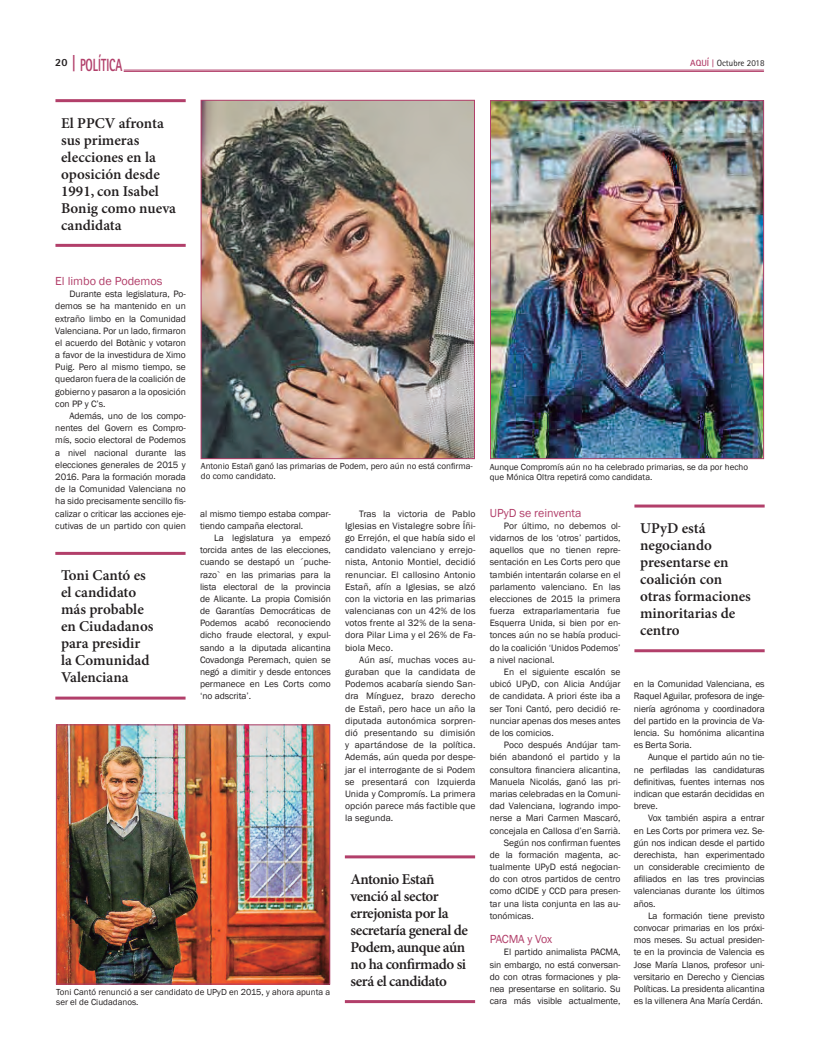
<style>
.page{position:relative;width:820px;height:1049px;background:#fff}
.page>*{position:absolute;margin:0;border:0;box-sizing:border-box;transform-origin:0 0}
.t1{font:800 17.6px "Rotis Sans Serif Std";color:#b23f6a;scale:.64 1}
.t2{font:600 15px/17px "Minion Pro";letter-spacing:-.005em;color:#231f20}
.t3{font:600 15px/17px "Minion Pro";letter-spacing:-.03em;color:#231f20}
.t4{font:12px "Franklin Gothic";letter-spacing:-.005em;color:#b23f6a}
.t5{font:12px "Franklin Gothic";letter-spacing:-.03em;color:#b23f6a}
.t6{font:800 11px "Rotis Sans Serif Std";color:#231f20}
.t7{font:9.5px/12.2px "Franklin Gothic";color:#231f20;text-align:justify}
.t8{font:9px/10px "Franklin Gothic";color:#231f20}
.t9{font:9px "Rotis Sans Serif Std";color:#231f20}
.s1{font-size:18.2px}
.s2{font-weight:700;color:#b23f6a}
.s3{font-family:"Rotis Serif Std";font-weight:700;color:#b23f6a}
</style>
<div class="page">
<hr style="left:124px;top:70px;width:639px;height:1px;background:#b23f6a">
<hr style="left:124px;top:71px;width:639px;height:1px;background:#b23f6a">
<img style="left:202px;top:102px;width:271px;height:355px">
<div style="left:200px;top:100px;width:275px;height:359px;border:1px solid #b23f6a"></div>
<img style="left:58px;top:726px;width:270px;height:256px">
<div style="left:56px;top:724px;width:274px;height:260px;border:1px solid #b23f6a"></div>
<img style="left:492px;top:102px;width:269px;height:355px">
<div style="left:490px;top:100px;width:273px;height:359px;border:1px solid #b23f6a"></div>
<hr style="left:55px;top:99px;width:131px;height:3px;background:#b23f6a">
<hr style="left:55px;top:244px;width:131px;height:3px;background:#b23f6a">
<hr style="left:55px;top:552px;width:130px;height:3px;background:#b23f6a">
<hr style="left:55px;top:696px;width:130px;height:3px;background:#b23f6a">
<hr style="left:345px;top:855px;width:130px;height:3px;background:#b23f6a">
<hr style="left:345px;top:1000px;width:130px;height:3px;background:#b23f6a">
<hr style="left:634px;top:504px;width:130px;height:3px;background:#b23f6a">
<hr style="left:634px;top:649px;width:130px;height:3px;background:#b23f6a">
<h1 class="t1" style="left:72px;top:54px;width:81px"><span class="s1">|</span> POLÍTICA</h1>
<p class="t6" style="left:55px;top:55px;width:14px">20</p>
<p class="t9" style="left:690px;top:58px;width:76px"><span class="s2">AQUÍ</span> <span class="s3">|</span> Octubre 2018</p>
<h2 class="t2" style="left:61px;top:115px;width:116px">El PPCV afronta sus primeras elecciones en la oposición desde<br>1991, con Isabel<br>Bonig como nueva candidata</h2>
<p class="t4" style="left:55px;top:273px;width:109px">El limbo de Podemos</p>
<p class="t7" style="left:55px;top:288px;width:132px;text-indent:14px">Durante esta legislatura, Po&shy;demos se ha mantenido en un extraño limbo en la Comunidad Valenciana. Por un lado, firmaron el acuerdo del Botànic y votaron a favor de la investidura de Ximo Puig. Pero al mismo tiempo, se quedaron fuera de la coalición de gobierno y pasaron a la oposición con PP y C’s.</p>
<p class="t7" style="left:55px;top:410px;width:132px;text-indent:14px">Además, uno de los compo&shy;nentes del Govern es Compro&shy;mís, socio electoral de Podemos a nivel nacional durante las elecciones generales de 2015 y 2016. Para la formación morada de la Comunidad Valenciana no ha sido precisamente sencillo fis&shy;calizar o criticar las acciones eje&shy;cutivas de un partido con quien</p>
<h2 class="t2" style="left:61px;top:568px;width:94px">Toni Cantó es el candidato más probable en Ciudadanos para presidir la Comunidad<br>Valenciana</h2>
<p class="t8" style="left:201px;top:461px;width:273px">Antonio Estañ ganó las primarias de Podem, pero aún no está confirma&shy;do como candidato.</p>
<p class="t7" style="left:200px;top:507px;width:132px">al mismo tiempo estaba compar&shy;tiendo campaña electoral.</p>
<p class="t7" style="left:200px;top:532px;width:132px;text-indent:14px">La legislatura ya empezó torcida antes de las elecciones, cuando se destapó un ´puche&shy;razo` en las primarias para la lista electoral de la provincia de Alicante. La propia Comisión de Garantías Democráticas de Podemos acabó reconociendo dicho fraude electoral, y expul&shy;sando a la diputada alicantina Covadonga Peremach, quien se negó a dimitir y desde entonces permanece en Les Corts como ‘no adscrita’.</p>
<p class="t7" style="left:345px;top:507px;width:132px;text-indent:14px">Tras la victoria de Pablo Iglesias en Vistalegre sobre Íñi&shy;go Errejón, el que había sido el candidato valenciano y errejo&shy;nista, Antonio Montiel, decidió renunciar. El callosino Antonio Estañ, afín a Iglesias, se alzó con la victoria en las primarias valencianas con un 42% de los votos frente al 32% de la sena&shy;dora Pilar Lima y el 26% de Fa&shy;biola Meco.</p>
<p class="t7" style="left:345px;top:654px;width:132px;text-indent:14px">Aún así, muchas voces au&shy;guraban que la candidata de Podemos acabaría siendo San&shy;dra Mínguez, brazo derecho de Estañ, pero hace un año la diputada autonómica sorpren&shy;dió presentando su dimisión y apartándose de la política.<br>Además, aún queda por despe&shy;jar el interrogante de si Podem se presentará con Izquierda Unida y Compromís. La primera opción parece más factible que la segunda.</p>
<h2 class="t3" style="left:350px;top:871px;width:119px">Antonio Estañ venció al sector errejonista por la secretaría general de<br>Podem, aunque aún no ha confirmado si será el candidato</h2>
<p class="t8" style="left:56px;top:987px;width:275px">Toni Cantó renunció a ser candidato de UPyD en 2015, y ahora apunta a ser el de Ciudadanos.</p>
<p class="t8" style="left:489px;top:462px;width:259px">Aunque Compromís aún no ha celebrado primarias, se da por hecho que Mónica Oltra repetirá como candidata.</p>
<p class="t4" style="left:489px;top:505px;width:93px">UPyD se reinventa</p>
<p class="t7" style="left:489px;top:520px;width:132px;text-indent:14px">Por último, no debemos ol&shy;vidarnos de los ‘otros’ partidos, aquellos que no tienen repre&shy;sentación en Les Corts pero que también intentarán colarse en el parlamento valenciano. En las elecciones de 2015 la primera fuerza extraparlamentaria fue Esquerra Unida, si bien por en&shy;tonces aún no se había produci&shy;do la coalición ‘Unidos Podemos’ a nivel nacional.</p>
<p class="t7" style="left:489px;top:666px;width:132px;text-indent:14px">En el siguiente escalón se ubicó UPyD, con Alicia Andújar de candidata. A priori éste iba a ser Toni Cantó, pero decidió re&shy;nunciar apenas dos meses antes de los comicios.</p>
<p class="t7" style="left:503px;top:739px;width:118px">Poco después Andújar tam-</p>
<p class="t7" style="left:489px;top:751px;width:132px">bién abandonó el partido y la</p>
<p class="t7" style="left:489px;top:763px;width:132px">consultora financiera alicantina,</p>
<p class="t7" style="left:489px;top:776px;width:132px">Manuela Nicolás, ganó las pri-</p>
<p class="t7" style="left:489px;top:788px;width:132px">marias celebradas en la Comuni-</p>
<p class="t7" style="left:489px;top:800px;width:132px">dad Valenciana, logrando impo-</p>
<p class="t7" style="left:489px;top:812px;width:132px">nerse a Mari Carmen Mascaró,</p>
<p class="t7" style="left:489px;top:824px;width:132px">concejala en Callosa d’en Sarrià.</p>
<p class="t7" style="left:503px;top:837px;width:118px">Según nos confirman fuentes</p>
<p class="t7" style="left:489px;top:849px;width:132px">de la formación magenta, ac-</p>
<p class="t7" style="left:489px;top:861px;width:132px">tualmente UPyD está negocian-</p>
<p class="t7" style="left:489px;top:873px;width:132px">do con otros partidos de centro</p>
<p class="t7" style="left:489px;top:885px;width:132px">como dCIDE y CCD para presen-</p>
<p class="t7" style="left:489px;top:897px;width:132px">tar una lista conjunta en las au-</p>
<p class="t7" style="left:489px;top:910px;width:45px">tonómicas.</p>
<p class="t5" style="left:489px;top:932px;width:64px">PACMA y Vox</p>
<p class="t7" style="left:489px;top:946px;width:132px;text-indent:14px">El partido animalista PACMA, sin embargo, no está conversan&shy;do con otras formaciones y pla&shy;nea presentarse en solitario. Su cara más visible actualmente,</p>
<h2 class="t2" style="left:639px;top:520px;width:112px">UPyD está negociando presentarse en coalición con otras formaciones minoritarias de centro</h2>
<p class="t7" style="left:633px;top:678px;width:132px">en la Comunidad Valenciana, es Raquel Aguilar, profesora de inge&shy;niería agrónoma y coordinadora del partido en la provincia de Va&shy;lencia. Su homónima alicantina es Berta Soria.</p>
<p class="t7" style="left:633px;top:751px;width:132px;text-indent:14px">Aunque el partido aún no tie&shy;ne perfiladas las candidaturas definitivas, fuentes internas nos indican que estarán decididas en breve.</p>
<p class="t7" style="left:633px;top:812px;width:132px;text-indent:14px">Vox también aspira a entrar en Les Corts por primera vez. Se&shy;gún nos indican desde el partido derechista, han experimentado un considerable crecimiento de afiliados en las tres provincias valencianas durante los últimos años.</p>
<p class="t7" style="left:633px;top:910px;width:132px;text-indent:14px">La formación tiene previsto convocar primarias en los próxi&shy;mos meses. Su actual presiden&shy;te en la provincia de Valencia es Jose María Llanos, profesor uni&shy;versitario en Derecho y Ciencias Políticas. La presidenta alicantina es la villenera Ana María Cerdán.</p>
</div>
